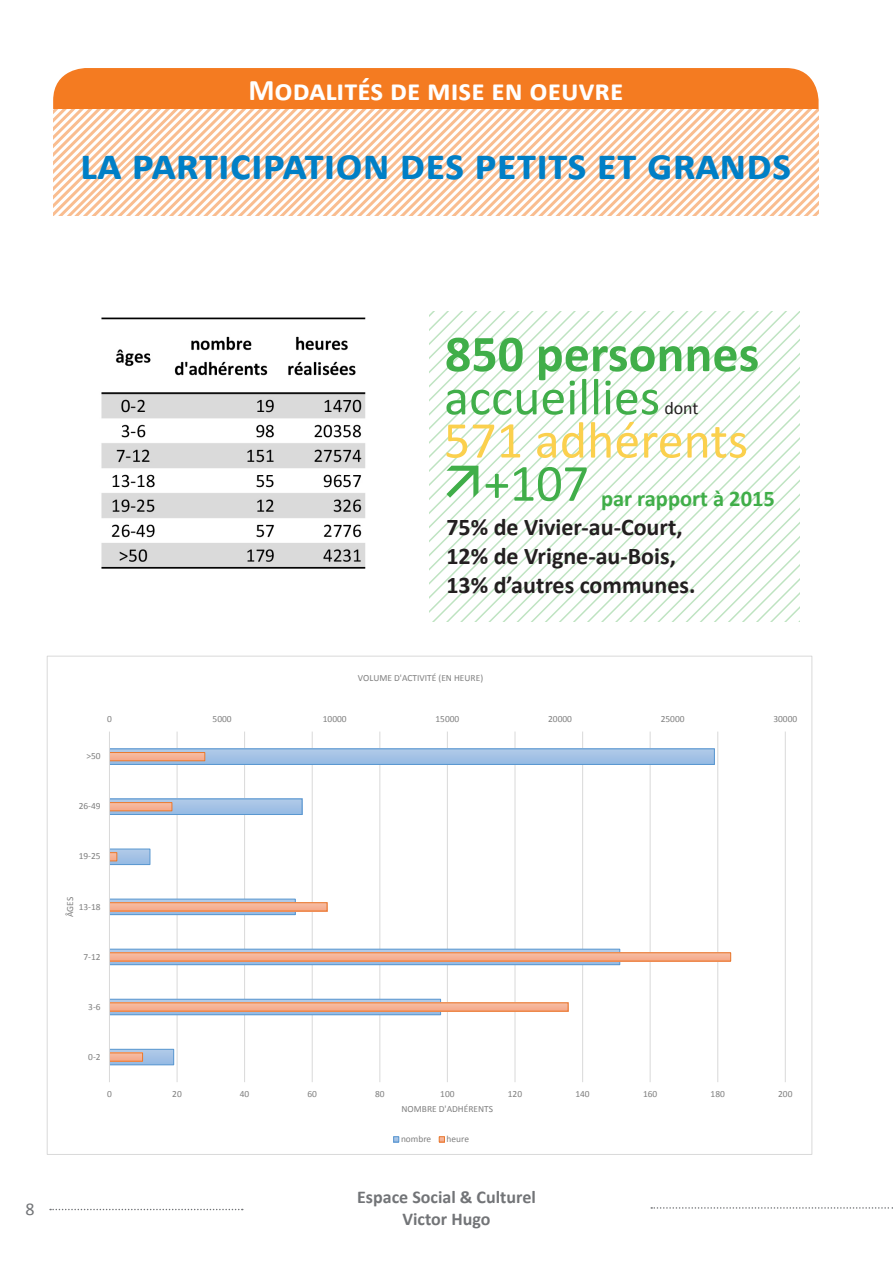
<style>
.page{position:relative;width:893px;height:1263px;background:#fff}
.page>*{position:absolute;margin:0;border:0;box-sizing:border-box;transform-origin:0 0}
.t1{font:52.65px "Calibri";color:#40ae49}
.t2{font:700 52.05px "Calibri";color:#40ae49}
.t3{font:52.05px "Calibri";color:#fbd04d}
.t4{font:52.05px "Calibri";color:#40ae49}
.t5{font:700 45px "Calibri";color:#007fc6}
.t6{font:700 30px "Calibri";color:#fff}
.t7{font:700 24px/28.8px "Calibri";color:#231f20}
.t8{font:700 22.5px "Calibri";color:#40ae49}
.t9{font:700 18px/21.6px "Calibri";color:#727477;text-align:center}
.t10{font:18px "Calibri";color:#231f20}
.t11{font:18px "Calibri";color:#727477}
.t12{font:9.45px "Calibri";color:#7f7f7f}
</style>
<div class="page">
<svg style="left:50px;top:1209px;width:193px;height:1px"></svg>
<svg style="left:651px;top:1207px;width:242px;height:2px"></svg>
<div style="left:53px;top:68px;width:766px;height:89px;background:#f47b21;border-radius:33px"></div>
<svg style="left:53px;top:109px;width:766px;height:107px"></svg>
<svg style="left:219px;top:109px;width:529px;height:106px"></svg>
<hr style="left:177px;top:731px;width:1px;height:351px;background:#d9d9d9">
<hr style="left:244px;top:731px;width:1px;height:351px;background:#d9d9d9">
<hr style="left:312px;top:731px;width:1px;height:351px;background:#d9d9d9">
<hr style="left:379px;top:731px;width:1px;height:351px;background:#d9d9d9">
<hr style="left:447px;top:731px;width:1px;height:351px;background:#d9d9d9">
<hr style="left:515px;top:731px;width:1px;height:351px;background:#d9d9d9">
<hr style="left:582px;top:731px;width:1px;height:351px;background:#d9d9d9">
<hr style="left:650px;top:731px;width:1px;height:351px;background:#d9d9d9">
<hr style="left:717px;top:731px;width:1px;height:351px;background:#d9d9d9">
<hr style="left:785px;top:731px;width:1px;height:351px;background:#d9d9d9">
<svg style="left:111px;top:1051px;width:61px;height:12px"></svg>
<div style="left:109px;top:1049px;width:65px;height:16px;border:1px solid #5997d0"></div>
<svg style="left:111px;top:1001px;width:328px;height:12px"></svg>
<div style="left:109px;top:999px;width:332px;height:16px;border:1px solid #5997d0"></div>
<svg style="left:111px;top:951px;width:507px;height:12px;background:#bcb0b4"></svg>
<div style="left:109px;top:949px;width:511px;height:16px;border:1px solid #5997d0"></div>
<svg style="left:111px;top:901px;width:183px;height:12px"></svg>
<div style="left:109px;top:899px;width:187px;height:16px;border:1px solid #5997d0"></div>
<svg style="left:111px;top:851px;width:37px;height:12px"></svg>
<div style="left:109px;top:849px;width:41px;height:16px;border:1px solid #5997d0"></div>
<svg style="left:111px;top:800px;width:189px;height:13px;background:#a4c1e3"></svg>
<div style="left:109px;top:798px;width:193px;height:17px;border:1px solid #5997d0"></div>
<div style="left:109px;top:749px;width:605px;height:15px;background:#a4c2e5"></div>
<div style="left:109px;top:748px;width:606px;height:17px;border:1px solid #5997d0"></div>
<div style="left:109px;top:1053px;width:34px;height:8px;background:#f6b499"></div>
<div style="left:109px;top:1052px;width:34px;height:9px;border:1px solid #e87a30"></div>
<div style="left:109px;top:1003px;width:459px;height:8px;background:#f6b499"></div>
<div style="left:109px;top:1002px;width:459px;height:9px;border:1px solid #e87a30"></div>
<div style="left:109px;top:953px;width:622px;height:8px;background:#f6b499"></div>
<div style="left:109px;top:952px;width:622px;height:9px;border:1px solid #e87a30"></div>
<div style="left:109px;top:903px;width:218px;height:8px;background:#f6b498"></div>
<div style="left:109px;top:902px;width:218px;height:9px;border:1px solid #e87a30"></div>
<svg style="left:111px;top:854px;width:4px;height:5px"></svg>
<div style="left:109px;top:852px;width:8px;height:9px;border:1px solid #e87a30"></div>
<div style="left:109px;top:802px;width:63px;height:9px;background:#f6b398"></div>
<div style="left:109px;top:802px;width:63px;height:9px;border:1px solid #e87a30"></div>
<div style="left:109px;top:752px;width:96px;height:9px;background:#f6b397"></div>
<div style="left:109px;top:752px;width:96px;height:9px;border:1px solid #e87a30"></div>
<hr style="left:109px;top:731px;width:1px;height:351px;background:#d9d9d9">
<svg style="left:393px;top:1136px;width:6px;height:6px"></svg>
<svg style="left:439px;top:1136px;width:6px;height:6px"></svg>
<img style="left:101px;top:317px;width:265px;height:251px">
<svg style="left:429px;top:312px;width:370px;height:309px"></svg>
<h3 class="t6" style="left:248px;top:71px;width:376px">Modalités de mise en oeuvre</h3>
<h3 class="t5" style="left:80px;top:135px;width:713px">la participation des petits et grands</h3>
<h2 class="t2" style="left:445px;top:321px;width:316px">850 personnes</h2>
<h2 class="t4" style="left:444px;top:364px;width:218px">accueillies</h2>
<h3 class="t10" style="left:664px;top:397px;width:36px">dont</h3>
<h2 class="t3" style="left:444px;top:407px;width:306px">571 adhérents</h2>
<h1 class="t1" style="left:484px;top:450px;width:107px">+107</h1>
<h3 class="t8" style="left:601px;top:484px;width:175px">par rapport à 2015</h3>
<h3 class="t7" style="left:446px;top:512px;width:250px">75% de Vivier-au-Court,<br>12% de Vrigne-au-Bois,<br>13% d’autres communes.</h3>
<h3 class="t11" style="left:26px;top:1197px;width:11px">8</h3>
<p class="t12" style="left:358px;top:672px;width:127px">VOLUME D'ACTIVITÉ (EN HEURE)</p>
<p class="t12" style="left:107px;top:713px;width:6px">0</p>
<p class="t12" style="left:213px;top:713px;width:21px">5000</p>
<p class="t12" style="left:323px;top:713px;width:25px">10000</p>
<p class="t12" style="left:435px;top:713px;width:25px">15000</p>
<p class="t12" style="left:548px;top:713px;width:25px">20000</p>
<p class="t12" style="left:661px;top:713px;width:25px">25000</p>
<p class="t12" style="left:773px;top:713px;width:25px">30000</p>
<p class="t12" style="left:87px;top:750px;width:16px">&gt;50</p>
<p class="t12" style="left:79px;top:800px;width:23px">26-49</p>
<p class="t12" style="left:79px;top:850px;width:23px">19-25</p>
<p class="t12" style="left:64px;top:917px;width:22px;rotate:-90deg">ÂGES</p>
<p class="t12" style="left:79px;top:900px;width:23px">13-18</p>
<p class="t12" style="left:84px;top:950px;width:19px">7-12</p>
<p class="t12" style="left:88px;top:1000px;width:14px">3-6</p>
<p class="t12" style="left:88px;top:1050px;width:14px">0-2</p>
<p class="t12" style="left:107px;top:1088px;width:6px">0</p>
<p class="t12" style="left:172px;top:1088px;width:11px">20</p>
<p class="t12" style="left:240px;top:1088px;width:11px">40</p>
<p class="t12" style="left:307px;top:1088px;width:11px">60</p>
<p class="t12" style="left:375px;top:1088px;width:11px">80</p>
<p class="t12" style="left:440px;top:1088px;width:16px">100</p>
<p class="t12" style="left:508px;top:1088px;width:16px">120</p>
<p class="t12" style="left:575px;top:1088px;width:16px">140</p>
<p class="t12" style="left:643px;top:1088px;width:16px">160</p>
<p class="t12" style="left:711px;top:1088px;width:16px">180</p>
<p class="t12" style="left:778px;top:1088px;width:16px">200</p>
<p class="t12" style="left:402px;top:1102px;width:93px">NOMBRE D'ADHÉRENTS</p>
<p class="t12" style="left:401px;top:1133px;width:32px">nombre</p>
<p class="t12" style="left:447px;top:1133px;width:24px">heure</p>
<h3 class="t9" style="left:357px;top:1186px;width:180px">Espace Social &amp; Culturel<br>Victor Hugo</h3>
</div>
